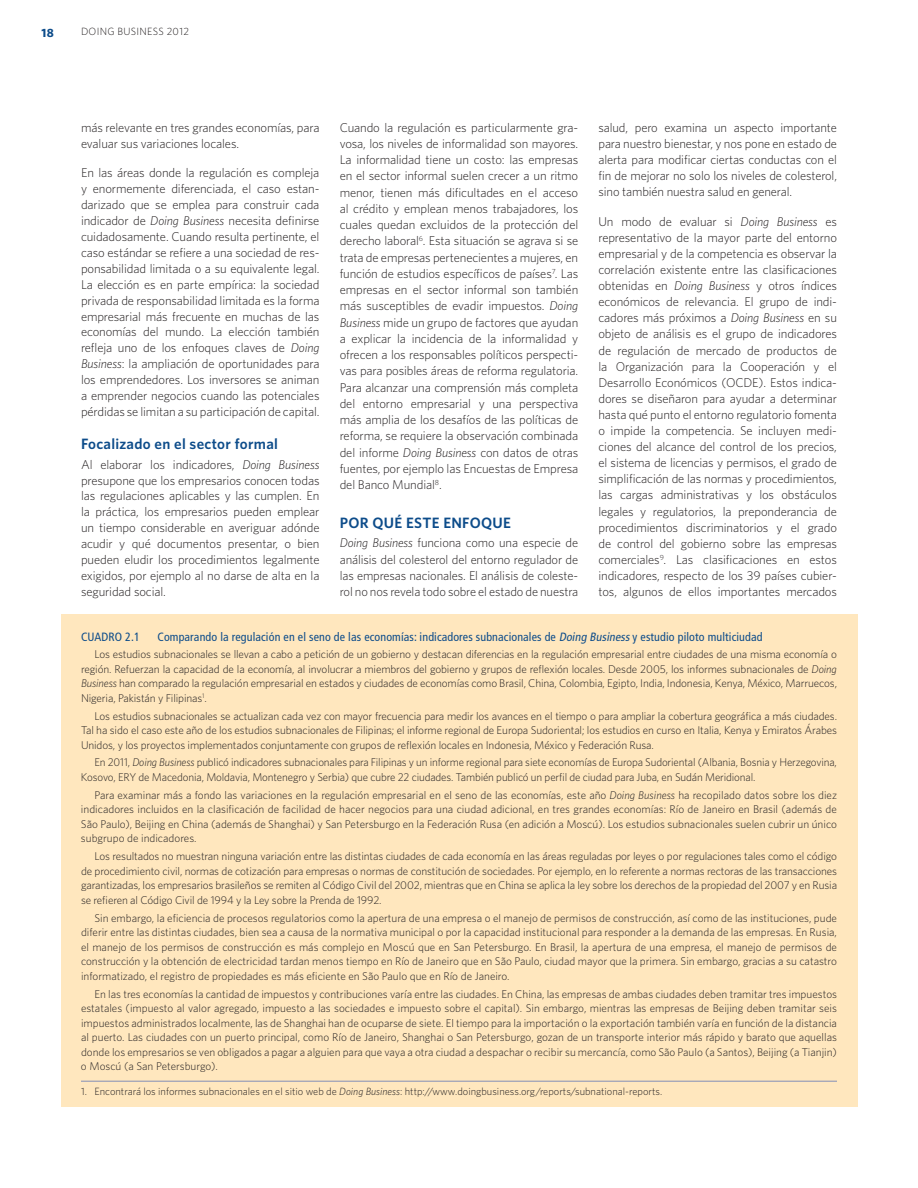
<style>
.page{position:relative;width:918px;height:1188px;background:#fff}
.page>*{position:absolute;margin:0;border:0;box-sizing:border-box;transform-origin:0 0}
.t1{font:600 15px "Whitney";letter-spacing:.02em;color:#0d4c8a}
.t2{font:300 12.75px/16px "Whitney";letter-spacing:-.01em;color:#231f20;text-align:justify}
.t3{font:condensed 12px "Frutiger";letter-spacing:.01em;color:#0d4c8a}
.t4{font:700 12px "Whitney";color:#0d4c8a}
.t5{font:300 11.25px/14.5px "Whitney";letter-spacing:-.01em;color:#231f20;text-align:justify}
.t6{font:300 10.5px "Whitney";color:#231f20}
.t7{font:300 10.5px "Whitney";letter-spacing:.025em;color:#231f20}
.s1{font-style:italic}
</style>
<div class="page">
<div style="left:61px;top:614px;width:796px;height:493px;background:#ffe7be"></div>
<hr style="left:81px;top:1081px;width:756px;height:1px;background:#838eb7">
<p class="t4" style="left:41px;top:25px;width:14px">18</p>
<p class="t7" style="left:81px;top:28px;width:109px">DOING BUSINESS 2012</p>
<p class="t2" style="left:81px;top:120px;width:240px">más relevante en tres grandes economías, para evaluar sus variaciones locales.</p>
<p class="t2" style="left:81px;top:166px;width:240px">En las áreas donde la regulación es compleja y enormemente diferenciada, el caso estan&shy;darizado que se emplea para construir cada indicador de <span class="s1">Doing Business</span> necesita definirse cuidadosamente. Cuando resulta pertinente, el caso estándar se refiere a una sociedad de res&shy;ponsabilidad limitada o a su equivalente legal.<br>La elección es en parte empírica: la sociedad privada de responsabilidad limitada es la forma empresarial más frecuente en muchas de las economías del mundo. La elección también refleja uno de los enfoques claves de <span class="s1">Doing Business</span>: la ampliación de oportunidades para los emprendedores. Los inversores se animan a emprender negocios cuando las potenciales pérdidas se limitan a su participación de capital.</p>
<h1 class="t1" style="left:81px;top:438px;width:199px">Focalizado en el sector formal</h1>
<p class="t2" style="left:81px;top:457px;width:240px">Al elaborar los indicadores, <span class="s1">Doing Business </span>presupone que los empresarios conocen todas las regulaciones aplicables y las cumplen. En la práctica, los empresarios pueden emplear un tiempo considerable en averiguar adónde acudir y qué documentos presentar, o bien pueden eludir los procedimientos legalmente exigidos, por ejemplo al no darse de alta en la seguridad social.</p>
<p class="t2" style="left:340px;top:120px;width:240px">Cuando la regulación es particularmente gra&shy;vosa, los niveles de informalidad son mayores.<br>La informalidad tiene un costo: las empresas en el sector informal suelen crecer a un ritmo menor, tienen más dificultades en el acceso al crédito y emplean menos trabajadores, los cuales quedan excluidos de la protección del derecho laboral<sup>6</sup>. Esta situación se agrava si se trata de empresas pertenecientes a mujeres, en función de estudios específicos de países<sup>7</sup>. Las empresas en el sector informal son también más susceptibles de evadir impuestos. <span class="s1">Doing Business</span> mide un grupo de factores que ayudan a explicar la incidencia de la informalidad y ofrecen a los responsables políticos perspecti&shy;vas para posibles áreas de reforma regulatoria.<br>Para alcanzar una comprensión más completa del entorno empresarial y una perspectiva más amplia de los desafíos de las políticas de reforma, se requiere la observación combinada del informe <span class="s1">Doing Business</span> con datos de otras fuentes, por ejemplo las Encuestas de Empresa del Banco Mundial<sup>8</sup>.</p>
<h1 class="t1" style="left:340px;top:517px;width:173px">POR QUÉ ESTE ENFOQUE</h1>
<p class="t2" style="left:340px;top:536px;width:240px"><span class="s1">Doing Business</span> funciona como una especie de análisis del colesterol del entorno regulador de las empresas nacionales. El análisis de coleste&shy;rol no nos revela todo sobre el estado de nuestra</p>
<p class="t2" style="left:598px;top:120px;width:240px">salud, pero examina un aspecto importante para nuestro bienestar, y nos pone en estado de alerta para modificar ciertas conductas con el fin de mejorar no solo los niveles de colesterol, sino también nuestra salud en general.</p>
<p class="t2" style="left:598px;top:214px;width:240px">Un modo de evaluar si <span class="s1">Doing Business</span> es representativo de la mayor parte del entorno empresarial y de la competencia es observar la correlación existente entre las clasificaciones obtenidas en <span class="s1">Doing Business</span> y otros índices económicos de relevancia. El grupo de indi&shy;cadores más próximos a <span class="s1">Doing Business</span> en su objeto de análisis es el grupo de indicadores de regulación de mercado de productos de la Organización para la Cooperación y el Desarrollo Económicos (OCDE). Estos indica&shy;dores se diseñaron para ayudar a determinar hasta qué punto el entorno regulatorio fomenta o impide la competencia. Se incluyen medi&shy;ciones del alcance del control de los precios, el sistema de licencias y permisos, el grado de simplificación de las normas y procedimientos, las cargas administrativas y los obstáculos legales y regulatorios, la preponderancia de procedimientos discriminatorios y el grado de control del gobierno sobre las empresas comerciales<sup>9</sup>. Las clasificaciones en estos indicadores, respecto de los 39 países cubier&shy;tos, algunos de ellos importantes mercados</p>
<p class="t3" style="left:81px;top:632px;width:60px">CUADRO 2.1</p>
<p class="t3" style="left:158px;top:632px;width:606px">Comparando la regulación en el seno de las economías: indicadores subnacionales de <span class="s1">Doing Business</span> y estudio piloto multiciudad</p>
<p class="t5" style="left:81px;top:648px;width:758px;text-indent:13px">Los estudios subnacionales se llevan a cabo a petición de un gobierno y destacan diferencias en la regulación empresarial entre ciudades de una misma economía o región. Refuerzan la capacidad de la economía, al involucrar a miembros del gobierno y grupos de reflexión locales. Desde 2005, los informes subnacionales de <span class="s1">Doing Business</span> han comparado la regulación empresarial en estados y ciudades de economías como Brasil, China, Colombia, Egipto, India, Indonesia, Kenya, México, Marruecos, Nigeria, Pakistán y Filipinas<sup>1</sup>.</p>
<p class="t5" style="left:81px;top:709px;width:758px;text-indent:14px">Los estudios subnacionales se actualizan cada vez con mayor frecuencia para medir los avances en el tiempo o para ampliar la cobertura geográfica a más ciudades.<br>Tal ha sido el caso este año de los estudios subnacionales de Filipinas; el informe regional de Europa Sudoriental; los estudios en curso en Italia, Kenya y Emiratos Árabes Unidos, y los proyectos implementados conjuntamente con grupos de reflexión locales en Indonesia, México y Federación Rusa.</p>
<p class="t5" style="left:81px;top:756px;width:757px;text-indent:14px">En 2011, <span class="s1">Doing Business</span> publicó indicadores subnacionales para Filipinas y un informe regional para siete economías de Europa Sudoriental (Albania, Bosnia y Herzegovina,<br>Kosovo, ERY de Macedonia, Moldavia, Montenegro y Serbia) que cubre 22 ciudades. También publicó un perfil de ciudad para Juba, en Sudán Meridional.</p>
<p class="t5" style="left:81px;top:788px;width:758px;text-indent:14px">Para examinar más a fondo las variaciones en la regulación empresarial en el seno de las economías, este año <span class="s1">Doing Business</span> ha recopilado datos sobre los diez indicadores incluidos en la clasificación de facilidad de hacer negocios para una ciudad adicional, en tres grandes economías: Río de Janeiro en Brasil (además de São Paulo), Beijing en China (además de Shanghai) y San Petersburgo en la Federación Rusa (en adición a Moscú). Los estudios subnacionales suelen cubrir un único subgrupo de indicadores.</p>
<p class="t5" style="left:81px;top:850px;width:758px;text-indent:13px">Los resultados no muestran ninguna variación entre las distintas ciudades de cada economía en las áreas reguladas por leyes o por regulaciones tales como el código de procedimiento civil, normas de cotización para empresas o normas de constitución de sociedades. Por ejemplo, en lo referente a normas rectoras de las transacciones garantizadas, los empresarios brasileños se remiten al Código Civil del 2002, mientras que en China se aplica la ley sobre los derechos de la propiedad del 2007 y en Rusia se refieren al Código Civil de 1994 y la Ley sobre la Prenda de 1992.</p>
<p class="t5" style="left:81px;top:911px;width:758px;text-indent:14px">Sin embargo, la eficiencia de procesos regulatorios como la apertura de una empresa o el manejo de permisos de construcción, así como de las instituciones, pude diferir entre las distintas ciudades, bien sea a causa de la normativa municipal o por la capacidad institucional para responder a la demanda de las empresas. En Rusia, el manejo de los permisos de construcción es más complejo en Moscú que en San Petersburgo. En Brasil, la apertura de una empresa, el manejo de permisos de construcción y la obtención de electricidad tardan menos tiempo en Río de Janeiro que en São Paulo, ciudad mayor que la primera. Sin embargo, gracias a su catastro informatizado, el registro de propiedades es más eficiente en São Paulo que en Río de Janeiro.</p>
<p class="t5" style="left:81px;top:987px;width:758px;text-indent:14px">En las tres economías la cantidad de impuestos y contribuciones varía entre las ciudades. En China, las empresas de ambas ciudades deben tramitar tres impuestos estatales (impuesto al valor agregado, impuesto a las sociedades e impuesto sobre el capital). Sin embargo, mientras las empresas de Beijing deben tramitar seis impuestos administrados localmente, las de Shanghai han de ocuparse de siete. El tiempo para la importación o la exportación también varía en función de la distancia al puerto. Las ciudades con un puerto principal, como Río de Janeiro, Shanghai o San Petersburgo, gozan de un transporte interior más rápido y barato que aquellas donde los empresarios se ven obligados a pagar a alguien para que vaya a otra ciudad a despachar o recibir su mercancía, como São Paulo (a Santos), Beijing (a Tianjin) o Moscú (a San Petersburgo).</p>
<p class="t6" style="left:81px;top:1087px;width:583px">1. Encontrará los informes subnacionales en el sitio web de <span class="s1">Doing Business</span>: http://www.doingbusiness.org/reports/subnational-reports.</p>
</div>
